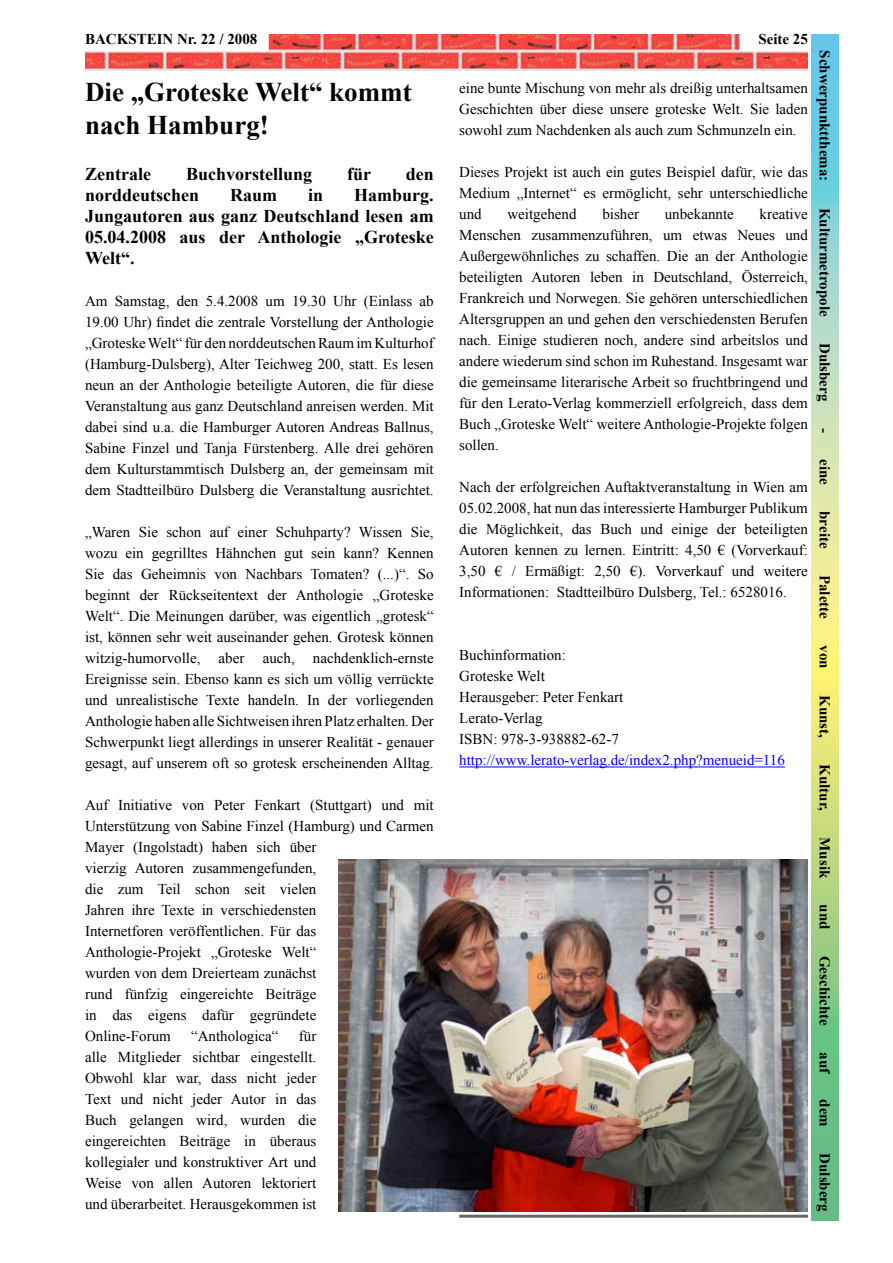
<style>
.page{position:relative;width:893px;height:1263px;background:#fff}
.page>*{position:absolute;margin:0;border:0;box-sizing:border-box;transform-origin:0 0}
.t1{font:700 27px/32.4px "Times New Roman";color:#000}
.t2{font:700 18px/21px "Times New Roman";color:#000;text-align:justify}
.t3{font:15px/21px "Times New Roman";color:#000;text-align:justify}
.t4{font:700 15px "Times New Roman";color:#000}
.t5{font:15px "Times New Roman";color:#00f}
.s1{color:#323d4f}
</style>
<div class="page">
<img style="left:85px;top:34px;width:723px;height:36px">
<div style="left:739px;top:29px;width:73px;height:22px;background:#fff"></div>
<div style="left:80px;top:30px;width:189px;height:21px;background:#fff"></div>
<hr style="left:459px;top:767px;width:326px;height:1px;background:#00f">
<img style="left:338px;top:859px;width:470px;height:352px">
<svg style="left:812px;top:34px;width:26px;height:1186px;background:#a9d7a2"></svg>
<hr style="left:459px;top:1215px;width:349px;height:3px;background:#000">
<p class="t4" style="left:85px;top:29px;width:174px">BACKSTEIN Nr. 22 / 2008</p>
<p class="t4" style="left:758px;top:29px;width:51px">Seite 25</p>
<p class="t3" style="left:459px;top:77px;width:350px">eine bunte Mischung von mehr als dreißig unterhaltsamen Geschichten über diese unsere groteske Welt. Sie laden sowohl zum Nachdenken als auch zum Schmunzeln ein.</p>
<p class="t3" style="left:459px;top:161px;width:350px">Dieses Projekt ist auch ein gutes Beispiel dafür, wie das Medium „Internet“ es ermöglicht, sehr unterschiedliche und</p>
<h1 class="t1" style="left:85px;top:75px;width:328px">Die „Groteske Welt“ kommt nach Hamburg!</h1>
<p class="t2" style="left:85px;top:163px;width:67px">Zentrale</p>
<p class="t2" style="left:186px;top:163px;width:128px">Buchvorstellung</p>
<p class="t2" style="left:347px;top:163px;width:25px">für</p>
<p class="t2" style="left:406px;top:163px;width:30px">den</p>
<p class="t2" style="left:85px;top:184px;width:116px">norddeutschen</p>
<p class="t2" style="left:230px;top:184px;width:48px">Raum</p>
<p class="t2" style="left:308px;top:184px;width:17px">in</p>
<p class="t2" style="left:85px;top:184px;width:350px;text-indent:269px">Hamburg.<br>Jungautoren aus ganz Deutschland lesen am 05.04.2008 aus der Anthologie „Groteske Welt“.</p>
<p class="t3" style="left:85px;top:290px;width:350px">Am Samstag, den 5.4.2008 um 19.30 Uhr (Einlass ab 19.00 Uhr) findet die zentrale Vorstellung der Anthologie „Groteske Welt“ für den norddeutschen Raum im Kulturhof (Hamburg-Dulsberg), Alter Teichweg 200, statt. Es lesen neun an der Anthologie beteiligte Autoren, die für diese Veranstaltung aus ganz Deutschland anreisen werden. Mit dabei sind u.a. die Hamburger Autoren Andreas Ballnus, Sabine Finzel und Tanja Fürstenberg. Alle drei gehören dem Kulturstammtisch Dulsberg an, der gemeinsam mit dem Stadtteilbüro Dulsberg die Veranstaltung ausrichtet.</p>
<p class="t3" style="left:85px;top:521px;width:350px">„Waren Sie schon auf einer Schuhparty? Wissen Sie, wozu ein gegrilltes Hähnchen gut sein kann? Kennen Sie das Geheimnis von Nachbars Tomaten? (...)“. So beginnt der Rückseitentext der Anthologie „Groteske Welt“. Die Meinungen darüber, was eigentlich „grotesk“ ist, können sehr weit auseinander gehen. Grotesk können witzig-humorvolle, aber auch, nachdenklich-ernste Ereignisse sein. Ebenso kann es sich um völlig verrückte und unrealistische Texte handeln. In der vorliegenden Anthologie haben alle Sichtweisen ihren Platz erhalten. Der Schwerpunkt liegt allerdings in unserer Realität - genauer gesagt, auf unserem oft so grotesk erscheinenden Alltag.</p>
<p class="t3" style="left:85px;top:794px;width:350px;text-align:left">Auf Initiative von Peter Fenkart (Stuttgart) und mit Unterstützung von Sabine Finzel (Hamburg) und Carmen Mayer (Ingolstadt) haben sich über<br>vierzig Autoren zusammengefunden,<br>die zum Teil schon seit vielen<br>Jahren ihre Texte in verschiedensten<br>Internetforen veröffentlichen. Für das Anthologie-Projekt „Groteske Welt“<br>wurden von dem Dreierteam zunächst<br>rund fünfzig eingereichte Beiträge<br>in das eigens dafür gegründete<br>Online-Forum</p>
<p class="t3" style="left:459px;top:203px;width:350px;text-indent:300px">kreative Menschen zusammenzuführen, um etwas Neues und Außergewöhnliches zu schaffen. Die an der Anthologie beteiligten Autoren leben in Deutschland, Österreich, Frankreich und Norwegen. Sie gehören unterschiedlichen Altersgruppen an und gehen den verschiedensten Berufen nach. Einige studieren noch, andere sind arbeitslos und andere wiederum sind schon im Ruhestand. Insgesamt war die gemeinsame literarische Arbeit so fruchtbringend und für den Lerato-Verlag kommerziell erfolgreich, dass dem Buch „Groteske Welt“ weitere Anthologie-Projekte folgen sollen.</p>
<p class="t3" style="left:459px;top:476px;width:350px">Nach der erfolgreichen Auftaktveranstaltung in Wien am 05.02.2008, hat nun das interessierte Hamburger Publikum die Möglichkeit, das Buch und einige der beteiligten Autoren kennen zu lernen. Eintritt: 4,50 € (Vorverkauf:<br>3,50 € / Ermäßigt: 2,50 €). Vorverkauf und weitere Informationen: Stadtteilbüro Dulsberg, Tel.: 6528016.</p>
<p class="t3" style="left:507px;top:203px;width:71px">weitgehend</p>
<p class="t3" style="left:602px;top:203px;width:38px">bisher</p>
<p class="t3" style="left:665px;top:203px;width:71px">unbekannte</p>
<p class="t3" style="left:459px;top:644px;width:166px;text-align:left">Buchinformation:<br>Groteske Welt<br>Herausgeber: Peter Fenkart<br>Lerato-Verlag<br>ISBN: 978-3-938882-62-7</p>
<p class="t5" style="left:459px;top:750px;width:327px">http://www.lerato-verlag.de/index2.php?menueid=116</p>
<p class="t3" style="left:191px;top:1025px;width:89px">“Anthologica“</p>
<p class="t3" style="left:85px;top:1025px;width:233px;text-indent:214px">für alle Mitglieder sichtbar eingestellt.<br>Obwohl klar war, dass nicht jeder Text und nicht jeder Autor in das Buch gelangen wird, wurden die eingereichten Beiträge in überaus kollegialer und konstruktiver Art und Weise von allen Autoren lektoriert und überarbeitet<span class="s1">.</span> Herausgekommen ist</p>
<p class="t4" style="left:835px;top:50px;width:132px;rotate:90deg">Schwerpunktthema:</p>
<p class="t4" style="left:835px;top:208px;width:110px;rotate:90deg">Kulturmetropole</p>
<p class="t4" style="left:835px;top:343px;width:60px;rotate:90deg">Dulsberg</p>
<p class="t4" style="left:835px;top:428px;width:59px;rotate:90deg">- eine</p>
<p class="t4" style="left:835px;top:511px;width:39px;rotate:90deg">breite</p>
<p class="t4" style="left:835px;top:575px;width:46px;rotate:90deg">Palette</p>
<p class="t4" style="left:835px;top:645px;width:25px;rotate:90deg">von</p>
<p class="t4" style="left:835px;top:695px;width:44px;rotate:90deg">Kunst,</p>
<p class="t4" style="left:835px;top:764px;width:48px;rotate:90deg">Kultur,</p>
<p class="t4" style="left:835px;top:837px;width:42px;rotate:90deg">Musik</p>
<p class="t4" style="left:835px;top:904px;width:27px;rotate:90deg">und</p>
<p class="t4" style="left:835px;top:956px;width:71px;rotate:90deg">Geschichte</p>
<p class="t4" style="left:835px;top:1052px;width:23px;rotate:90deg">auf</p>
<p class="t4" style="left:835px;top:1099px;width:29px;rotate:90deg">dem</p>
<p class="t4" style="left:835px;top:1153px;width:60px;rotate:90deg">Dulsberg</p>
</div>
